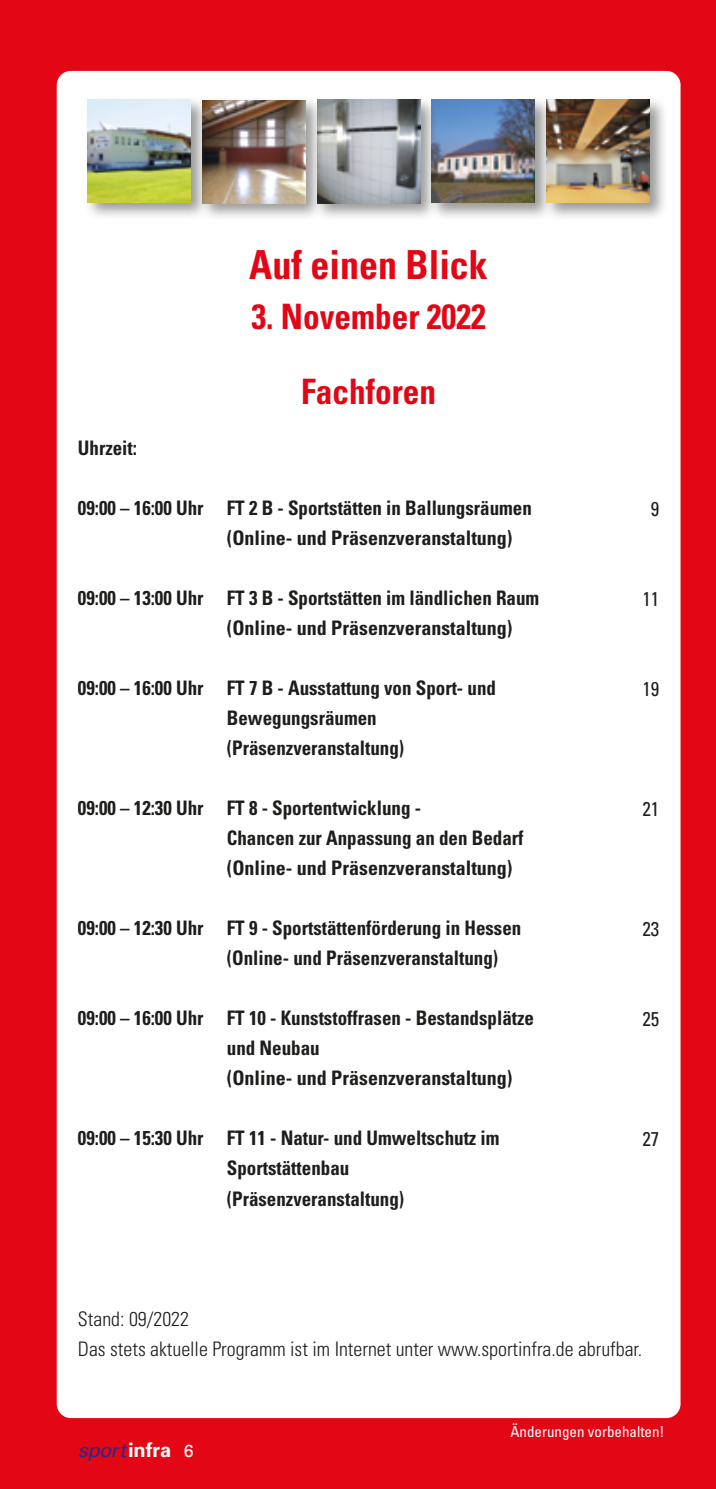
<style>
.page{position:relative;width:716px;height:1489px;background:#fff}
.page>*{position:absolute;margin:0;border:0;box-sizing:border-box;transform-origin:0 0}
.t1{font:700 condensed 40px "Univers";color:#e30614;scale:.95 1}
.t2{font:700 condensed 35px/75px "Univers";color:#e30614;text-align:center;scale:.95 1}
.t3{font:700 condensed 20px/30px "Univers";color:#1d1d1b;scale:.95 1}
.t4{font:300 condensed 20px/30px "Univers";color:#1d1d1b}
.t5{font:condensed 20px "Univers";color:#1d1d1b;scale:.95 1}
.t6{font:italic 20px "Univers";letter-spacing:-.03em;color:#312783}
.t7{font:condensed 15px "Univers";color:#fff}
.s1{font-weight:700;font-style:normal;color:#fff}
.s2{font-style:normal;font-size:17.5px;color:#fff}
</style>
<div class="page">
<div style="left:0;top:0;width:716px;height:1488px;background:#e30614"></div>
<div style="left:57px;top:71px;width:623px;height:1346px;background:#fff;border-radius:14px"></div>
<div style="left:428px;top:96px;width:125px;height:125px;background:#1d1d1b;opacity:.45"></div>
<img style="left:438px;top:99px;width:97px;height:104px">
<div style="left:543px;top:96px;width:125px;height:125px;background:#1d1d1b;opacity:.45"></div>
<img style="left:546px;top:100px;width:103px;height:103px">
<div style="left:313px;top:96px;width:125px;height:125px;background:#1d1d1b;opacity:.45"></div>
<img style="left:324px;top:100px;width:96px;height:103px">
<div style="left:199px;top:96px;width:125px;height:125px;background:#1d1d1b;opacity:.45"></div>
<img style="left:209px;top:100px;width:96px;height:103px">
<div style="left:84px;top:95px;width:125px;height:126px;background:#1d1d1b;opacity:.45"></div>
<img style="left:88px;top:99px;width:103px;height:103px">
<p class="t3" style="left:78px;top:432px;width:64px">Uhrzeit:</p>
<h1 class="t1" style="left:249px;top:240px;width:253px">Auf einen Blick</h1>
<h2 class="t2" style="left:251px;top:278px;width:248px">3. November 2022<br>Fachforen</h2>
<p class="t3" style="left:227px;top:492px;width:323px;text-indent:-149px">09:00 – 16:00 Uhr FT 2 B - Sportstätten in Ballungsräumen (Online- und Präsenzveranstaltung)</p>
<p class="t3" style="left:227px;top:582px;width:330px;text-indent:-149px">09:00 – 13:00 Uhr FT 3 B - Sportstätten im ländlichen Raum (Online- und Präsenzveranstaltung)</p>
<p class="t3" style="left:227px;top:672px;width:285px;text-indent:-149px">09:00 – 16:00 Uhr FT 7 B - Ausstattung von Sport- und<br>Bewegungsräumen (Präsenzveranstaltung)</p>
<p class="t3" style="left:227px;top:792px;width:314px;text-indent:-149px">09:00 – 12:30 Uhr FT 8 - Sportentwicklung -<br>Chancen zur Anpassung an den Bedarf (Online- und Präsenzveranstaltung)</p>
<p class="t3" style="left:227px;top:912px;width:311px;text-indent:-149px">09:00 – 12:30 Uhr FT 9 - Sportstättenförderung in Hessen (Online- und Präsenzveranstaltung)</p>
<p class="t3" style="left:227px;top:1002px;width:325px;text-indent:-149px">09:00 – 16:00 Uhr FT 10 - Kunststoffrasen - Bestandsplätze und Neubau<br>(Online- und Präsenzveranstaltung)</p>
<p class="t3" style="left:227px;top:1122px;width:288px;text-indent:-149px">09:00 – 15:30 Uhr FT 11 - Natur- und Umweltschutz im<br>Sportstättenbau (Präsenzveranstaltung)</p>
<p class="t5" style="left:651px;top:496px;width:10px">9</p>
<p class="t5" style="left:642px;top:586px;width:19px">11</p>
<p class="t5" style="left:642px;top:676px;width:19px">19</p>
<p class="t5" style="left:642px;top:796px;width:19px">21</p>
<p class="t5" style="left:642px;top:916px;width:19px">23</p>
<p class="t5" style="left:642px;top:1006px;width:19px">25</p>
<p class="t5" style="left:642px;top:1126px;width:19px">27</p>
<p class="t4" style="left:78px;top:1303px;width:566px">Stand: 09/2022<br>Das stets aktuelle Programm ist im Internet unter www.sportinfra.de abrufbar.</p>
<p class="t6" style="left:78px;top:1438px;width:117px">sport<span class="s1">infra</span> <span class="s2">6</span></p>
<p class="t7" style="left:510px;top:1422px;width:156px">Änderungen vorbehalten!</p>
</div>
